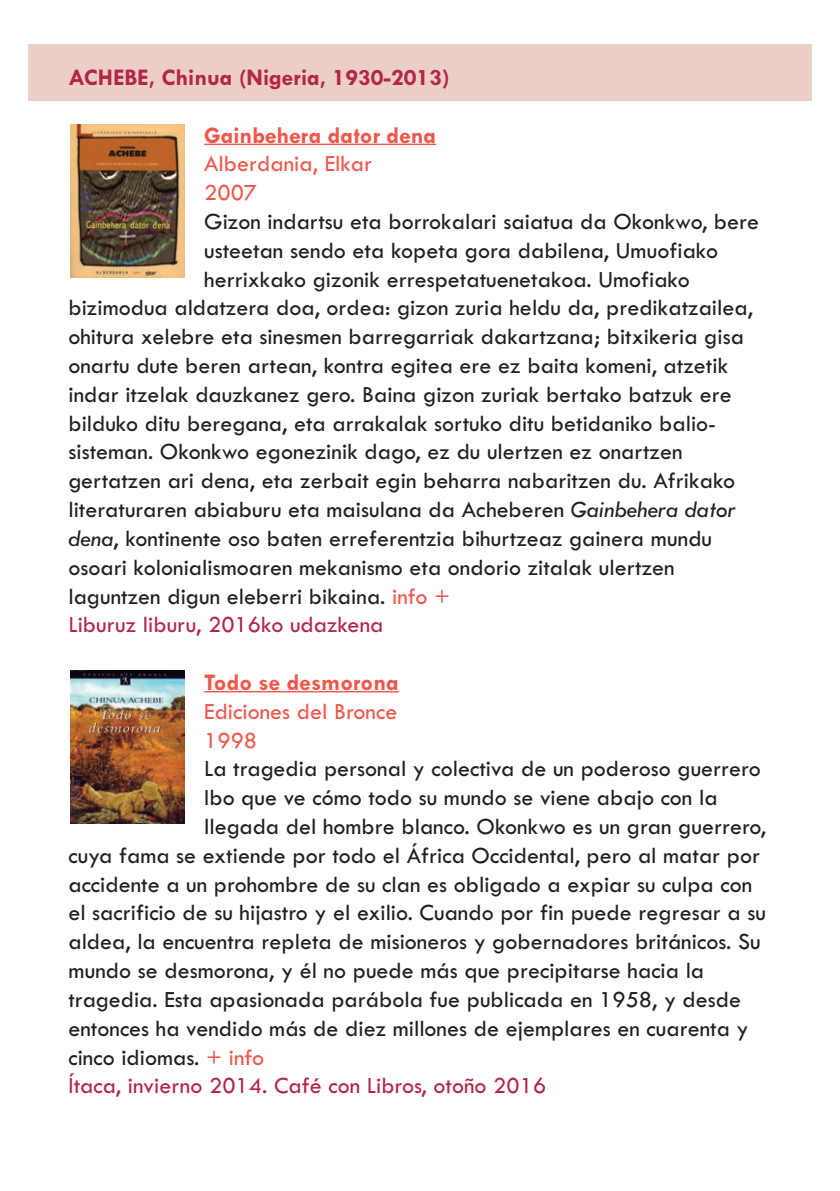
<style>
.page{position:relative;width:840px;height:1191px;background:#fff}
.page>*{position:absolute;margin:0;border:0;box-sizing:border-box;transform-origin:0 0}
.t1{font:24px "Tw Cen";color:#231f20}
.t2{font:24px "Tw Cen";color:#b22647}
.t3{font:24px/28.8px "Tw Cen";color:#f0574b}
.t4{font:700 24px "Tw Cen";color:#f0574b}
.t5{font:700 24px "Tw Cen";color:#b22647}
.s1{font-style:italic}
.s2{color:#f0574b}
</style>
<div class="page">
<div style="left:28px;top:44px;width:783px;height:57px;background:#eccec8"></div>
<hr style="left:204px;top:144px;width:232px;height:1px;background:#f0574b">
<hr style="left:204px;top:691px;width:194px;height:1px;background:#f0574b">
<img style="left:71px;top:124px;width:113px;height:153px">
<img style="left:71px;top:670px;width:113px;height:153px">
<p class="t5" style="left:68px;top:63px;width:382px">ACHEBE, Chinua (Nigeria, 1930-2013)</p>
<p class="t4" style="left:204px;top:120px;width:233px">Gainbehera dator dena</p>
<p class="t3" style="left:204px;top:149px;width:169px">Alberdania, Elkar<br>2007</p>
<p class="t1" style="left:204px;top:207px;width:556px">Gizon indartsu eta borrokalari saiatua da Okonkwo, bere</p>
<p class="t1" style="left:204px;top:235px;width:515px">usteetan sendo eta kopeta gora dabilena, Umuofiako</p>
<p class="t1" style="left:204px;top:264px;width:487px">herrixkako gizonik errespetatuenetakoa. Umofiako</p>
<p class="t1" style="left:68px;top:293px;width:685px">bizimodua aldatzera doa, ordea: gizon zuria heldu da, predikatzailea,</p>
<p class="t1" style="left:68px;top:322px;width:676px">ohitura xelebre eta sinesmen barregarriak dakartzana; bitxikeria gisa</p>
<p class="t1" style="left:68px;top:351px;width:661px">onartu dute beren artean, kontra egitea ere ez baita komeni, atzetik</p>
<p class="t1" style="left:68px;top:379px;width:664px">indar itzelak dauzkanez gero. Baina gizon zuriak bertako batzuk ere</p>
<p class="t1" style="left:68px;top:408px;width:649px">bilduko ditu beregana, eta arrakalak sortuko ditu betidaniko balio-</p>
<p class="t1" style="left:68px;top:437px;width:615px">sisteman. Okonkwo egonezinik dago, ez du ulertzen ez onartzen</p>
<p class="t1" style="left:68px;top:466px;width:668px">gertatzen ari dena, eta zerbait egin beharra nabaritzen du. Afrikako</p>
<p class="t1" style="left:68px;top:495px;width:668px">literaturaren abiaburu eta maisulana da Acheberen <span class="s1">Gainbehera dator</span></p>
<p class="t1" style="left:68px;top:523px;width:645px"><span class="s1">dena</span>, kontinente oso baten erreferentzia bihurtzeaz gainera mundu</p>
<p class="t1" style="left:68px;top:552px;width:607px">osoari kolonialismoaren mekanismo eta ondorio zitalak ulertzen</p>
<p class="t1" style="left:68px;top:581px;width:383px">laguntzen digun eleberri bikaina. <span class="s2">info +</span></p>
<p class="t2" style="left:68px;top:610px;width:316px">Liburuz liburu, 2016ko udazkena</p>
<p class="t4" style="left:204px;top:667px;width:196px">Todo se desmorona</p>
<p class="t3" style="left:204px;top:696px;width:195px">Ediciones del Bronce<br>1998</p>
<p class="t1" style="left:204px;top:754px;width:558px">La tragedia personal y colectiva de un poderoso guerrero</p>
<p class="t1" style="left:204px;top:783px;width:514px">Ibo que ve cómo todo su mundo se viene abajo con la</p>
<p class="t1" style="left:204px;top:811px;width:563px">llegada del hombre blanco. Okonkwo es un gran guerrero,</p>
<p class="t1" style="left:68px;top:840px;width:692px">cuya fama se extiende por todo el África Occidental, pero al matar por</p>
<p class="t1" style="left:68px;top:869px;width:685px">accidente a un prohombre de su clan es obligado a expiar su culpa con</p>
<p class="t1" style="left:68px;top:898px;width:698px">el sacrificio de su hijastro y el exilio. Cuando por fin puede regresar a su</p>
<p class="t1" style="left:68px;top:927px;width:693px">aldea, la encuentra repleta de misioneros y gobernadores británicos. Su</p>
<p class="t1" style="left:68px;top:955px;width:637px">mundo se desmorona, y él no puede más que precipitarse hacia la</p>
<p class="t1" style="left:68px;top:984px;width:674px">tragedia. Esta apasionada parábola fue publicada en 1958, y desde</p>
<p class="t1" style="left:68px;top:1013px;width:681px">entonces ha vendido más de diez millones de ejemplares en cuarenta y</p>
<p class="t1" style="left:68px;top:1042px;width:197px">cinco idiomas. <span class="s2">+ info</span></p>
<p class="t2" style="left:68px;top:1071px;width:479px">Ítaca, invierno 2014. Café con Libros, otoño 2016</p>
</div>
